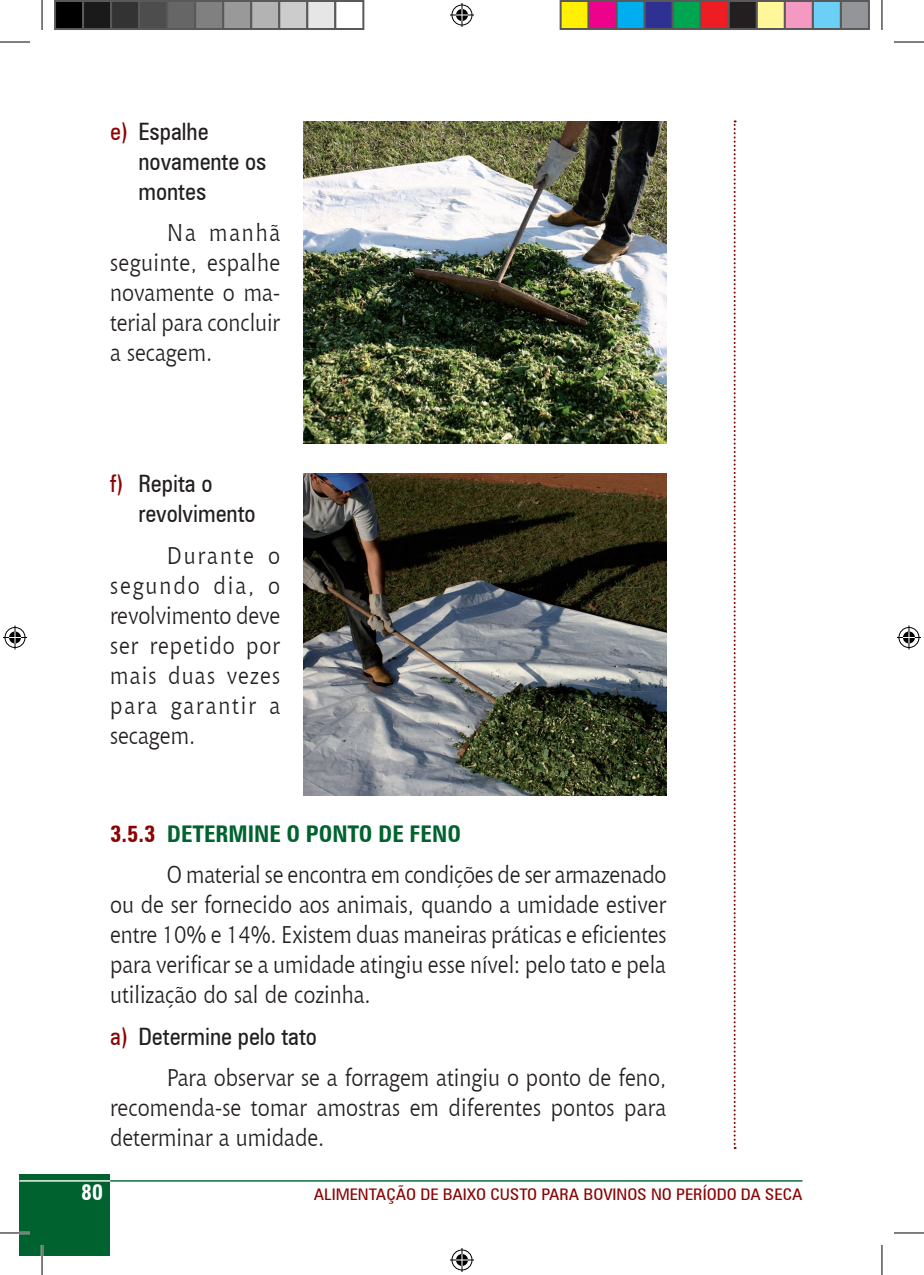
<style>
.page{position:relative;width:924px;height:1275px;background:#fff}
.page>*{position:absolute;margin:0;border:0;box-sizing:border-box;transform-origin:0 0}
.t1{font:24px/30px "Chianti BT";color:#231f20;text-align:justify;scale:.9 1}
.t2{font:condensed 24px/30px "Zurich BT";color:#231f20}
.t3{font:700 condensed 23px "Zurich BT";color:#00632f}
.t4{font:700 condensed 22px "Zurich BT";color:#fff}
.t5{font:condensed 16px "Zurich BT";color:#8b0202;scale:1.1 1}
.s1{color:#8b0202}
</style>
<div class="page">
<hr style="left:110px;top:1180px;width:692px;height:1px;background:#00632f">
<svg style="left:733px;top:120px;width:2px;height:1029px"></svg>
<div style="left:19px;top:1174px;width:91px;height:81px;background:#00632f"></div>
<hr style="left:19px;top:1180px;width:91px;height:1px;background:#fff">
<img style="left:303px;top:121px;width:363px;height:322px">
<img style="left:303px;top:474px;width:363px;height:322px">
<hr style="left:0;top:1231px;width:30px;height:3px;background:#fff">
<hr style="left:41px;top:1245px;width:2px;height:30px;background:#fff">
<hr style="left:0;top:42px;width:30px;height:1px;background:#000">
<hr style="left:893px;top:42px;width:30px;height:1px;background:#000">
<hr style="left:0;top:1232px;width:30px;height:1px;background:#000">
<hr style="left:893px;top:1232px;width:30px;height:1px;background:#000">
<hr style="left:42px;top:0;width:1px;height:30px;background:#000">
<hr style="left:42px;top:1245px;width:1px;height:30px;background:#000">
<hr style="left:881px;top:0;width:1px;height:30px;background:#000">
<hr style="left:881px;top:1245px;width:1px;height:30px;background:#000">
<svg style="left:450px;top:3px;width:24px;height:24px"></svg>
<svg style="left:450px;top:1248px;width:24px;height:24px"></svg>
<svg style="left:3px;top:625px;width:24px;height:24px"></svg>
<svg style="left:897px;top:625px;width:23px;height:24px"></svg>
<div style="left:55px;top:1px;width:28px;height:28px;background:#000"></div>
<div style="left:54px;top:0;width:30px;height:30px;border:2px solid #595959"></div>
<div style="left:83px;top:1px;width:28px;height:28px;background:#1a1a1a"></div>
<div style="left:82px;top:0;width:30px;height:30px;border:2px solid #595959"></div>
<div style="left:111px;top:1px;width:28px;height:28px;background:#333"></div>
<div style="left:110px;top:0;width:30px;height:30px;border:2px solid #595959"></div>
<div style="left:139px;top:1px;width:28px;height:28px;background:#4d4d4d"></div>
<div style="left:138px;top:0;width:30px;height:30px;border:2px solid #595959"></div>
<div style="left:167px;top:1px;width:28px;height:28px;background:#666"></div>
<div style="left:166px;top:0;width:30px;height:30px;border:2px solid #595959"></div>
<div style="left:195px;top:1px;width:28px;height:28px;background:#808080"></div>
<div style="left:194px;top:0;width:30px;height:30px;border:2px solid #595959"></div>
<div style="left:223px;top:1px;width:28px;height:28px;background:#999"></div>
<div style="left:222px;top:0;width:30px;height:30px;border:2px solid #595959"></div>
<div style="left:251px;top:1px;width:28px;height:28px;background:#b3b3b3"></div>
<div style="left:250px;top:0;width:30px;height:30px;border:2px solid #595959"></div>
<div style="left:279px;top:1px;width:28px;height:28px;background:#ccc"></div>
<div style="left:278px;top:0;width:30px;height:30px;border:2px solid #595959"></div>
<div style="left:307px;top:1px;width:28px;height:28px;background:#e6e6e6"></div>
<div style="left:306px;top:0;width:30px;height:30px;border:2px solid #595959"></div>
<div style="left:334px;top:0;width:30px;height:30px;border:2px solid #595959"></div>
<div style="left:560px;top:1px;width:28px;height:28px;background:#fff101"></div>
<div style="left:559px;top:0;width:30px;height:30px;border:2px solid #595959"></div>
<div style="left:588px;top:1px;width:28px;height:28px;background:#ed028c"></div>
<div style="left:587px;top:0;width:30px;height:30px;border:2px solid #595959"></div>
<div style="left:616px;top:1px;width:28px;height:28px;background:#00aeef"></div>
<div style="left:615px;top:0;width:30px;height:30px;border:2px solid #595959"></div>
<div style="left:644px;top:1px;width:28px;height:28px;background:#2e3092"></div>
<div style="left:643px;top:0;width:30px;height:30px;border:2px solid #595959"></div>
<div style="left:672px;top:1px;width:28px;height:28px;background:#00a54f"></div>
<div style="left:671px;top:0;width:30px;height:30px;border:2px solid #595959"></div>
<div style="left:700px;top:1px;width:28px;height:28px;background:#ee1d23"></div>
<div style="left:699px;top:0;width:30px;height:30px;border:2px solid #595959"></div>
<div style="left:728px;top:1px;width:28px;height:28px;background:#231f20"></div>
<div style="left:727px;top:0;width:30px;height:30px;border:2px solid #595959"></div>
<div style="left:756px;top:1px;width:28px;height:28px;background:#fff79a"></div>
<div style="left:755px;top:0;width:30px;height:30px;border:2px solid #595959"></div>
<div style="left:784px;top:1px;width:28px;height:28px;background:#f499c2"></div>
<div style="left:783px;top:0;width:30px;height:30px;border:2px solid #595959"></div>
<div style="left:812px;top:1px;width:28px;height:28px;background:#6bcff6"></div>
<div style="left:811px;top:0;width:30px;height:30px;border:2px solid #595959"></div>
<div style="left:840px;top:1px;width:28px;height:28px;background:#939598"></div>
<div style="left:839px;top:0;width:30px;height:30px;border:2px solid #595959"></div>
<p class="t2" style="left:138px;top:116px;width:129px;text-indent:-28px"><span class="s1">e)</span> Espalhe novamente os montes</p>
<p class="t1" style="left:110px;top:217px;width:190px;text-indent:57px">Na manhã seguinte, espalhe novamente o ma&shy;terial para concluir a secagem.</p>
<p class="t2" style="left:138px;top:468px;width:119px;text-indent:-28px"><span class="s1">f)</span> Repita o revolvimento</p>
<p class="t1" style="left:110px;top:539px;width:190px;text-indent:57px">Durante o segundo dia, o revolvimento deve ser repetido por mais duas vezes para garantir a secagem.</p>
<p class="t3" style="left:110px;top:820px;width:85px"><span class="s1">3.5.3</span> DETERMINE</p>
<p class="t3" style="left:286px;top:820px;width:34px">O PONTO</p>
<p class="t3" style="left:378px;top:820px;width:45px">DE FENO</p>
<p class="t1" style="left:110px;top:859px;width:619px;text-indent:57px">O material se encontra em condições de ser armazenado ou de ser fornecido aos animais, quando a umidade estiver entre 10% e 14%. Existem duas maneiras práticas e eficientes para verificar se a umidade atingiu esse nível: pelo tato e pela utilização do sal de cozinha.</p>
<p class="t2" style="left:110px;top:1021px;width:208px"><span class="s1">a)</span> Determine pelo tato</p>
<p class="t1" style="left:110px;top:1062px;width:619px;text-indent:57px">Para observar se a forragem atingiu o ponto de feno, recomenda-se tomar amostras em diferentes pontos para determinar a umidade.</p>
<p class="t4" style="left:81px;top:1179px;width:23px">80</p>
<p class="t5" style="left:314px;top:1184px;width:445px">ALIMENTAÇÃO DE BAIXO CUSTO PARA BOVINOS NO PERÍODO DA SECA</p>
</div>
